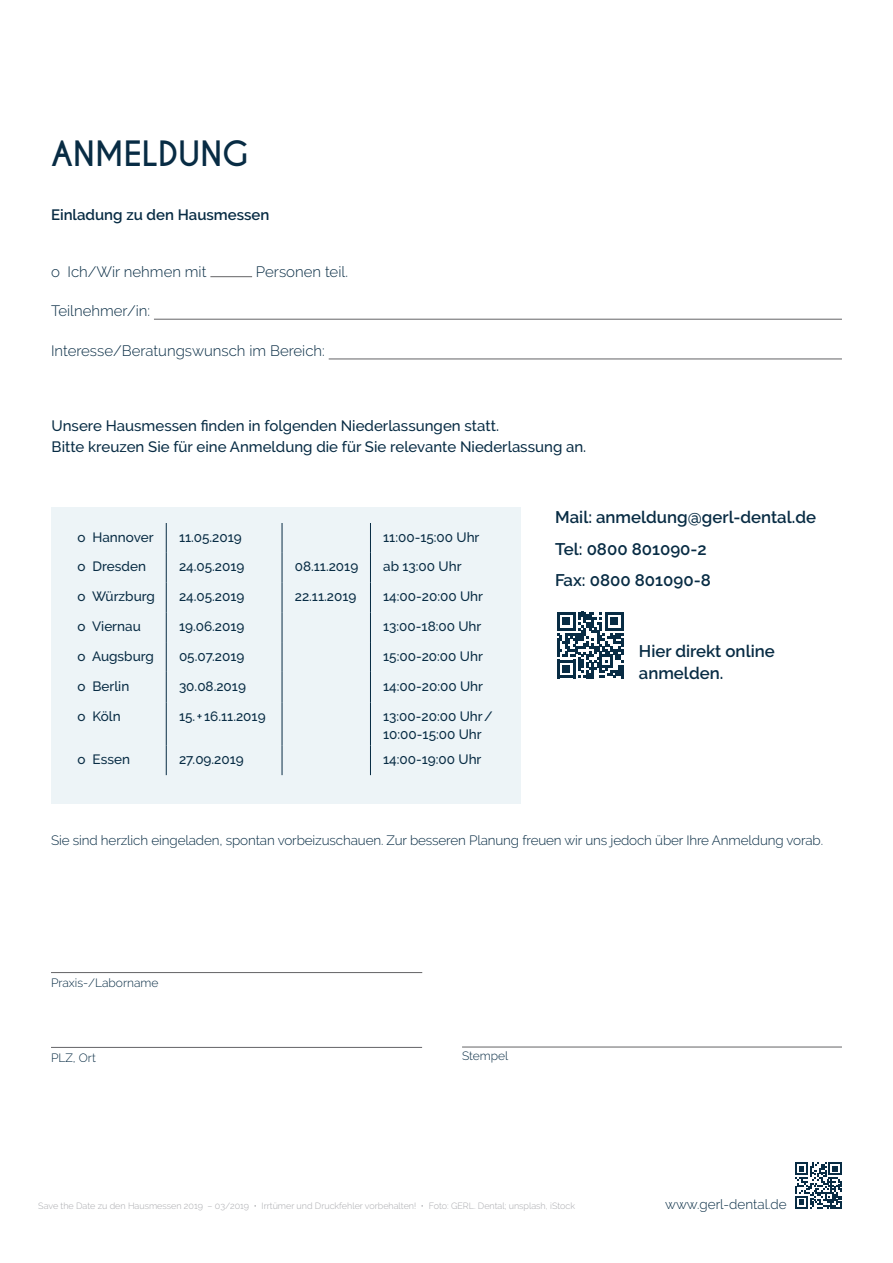
<style>
.page{position:relative;width:893px;height:1263px;background:#fff}
.page>*{position:absolute;margin:0;border:0;box-sizing:border-box;transform-origin:0 0}
.t1{font:700 32.7px "Caviar Dreams";color:#082c44}
.t2{font:600 16.8px/31.7px "Raleway";color:#082c44}
.t3{font:500 15px/21px "Raleway";color:#082c44}
.t4{font:300 15px "Raleway";color:#082c44}
.t5{font:600 15px "Raleway";color:#082c44}
.t6{font:500 13.5px/18px "Raleway";color:#082c44}
.t7{font:300 13.5px "Raleway";letter-spacing:-.01em;color:#082c44}
.t8{font:300 12px "Raleway";color:#082c44}
.t9{font:300 9px "Raleway";color:#a8a9ad}
</style>
<div class="page">
<hr style="left:210px;top:276px;width:42px;height:1px;background:#636366">
<hr style="left:154px;top:319px;width:688px;height:1px;background:#636366">
<hr style="left:329px;top:359px;width:513px;height:1px;background:#636366">
<hr style="left:51px;top:972px;width:371px;height:1px;background:#636366">
<hr style="left:51px;top:1047px;width:371px;height:1px;background:#636366">
<hr style="left:462px;top:1047px;width:380px;height:1px;background:#636366">
<svg style="left:795px;top:1162px;width:46px;height:47px"></svg>
<div style="left:51px;top:507px;width:470px;height:297px;background:#edf4f7"></div>
<hr style="left:166px;top:523px;width:1px;height:30px;background:#082c44">
<hr style="left:282px;top:523px;width:1px;height:30px;background:#082c44">
<hr style="left:370px;top:523px;width:1px;height:30px;background:#082c44">
<svg style="left:166px;top:553px;width:1px;height:29px"></svg>
<svg style="left:282px;top:553px;width:1px;height:29px"></svg>
<svg style="left:370px;top:553px;width:1px;height:29px"></svg>
<hr style="left:166px;top:582px;width:1px;height:30px;background:#082c44">
<hr style="left:282px;top:582px;width:1px;height:30px;background:#082c44">
<hr style="left:370px;top:582px;width:1px;height:30px;background:#082c44">
<hr style="left:166px;top:612px;width:1px;height:30px;background:#082c44">
<hr style="left:282px;top:612px;width:1px;height:30px;background:#082c44">
<hr style="left:370px;top:612px;width:1px;height:30px;background:#082c44">
<hr style="left:166px;top:642px;width:1px;height:30px;background:#082c44">
<hr style="left:282px;top:642px;width:1px;height:30px;background:#082c44">
<hr style="left:370px;top:642px;width:1px;height:30px;background:#082c44">
<hr style="left:166px;top:672px;width:1px;height:31px;background:#082c44">
<hr style="left:282px;top:672px;width:1px;height:31px;background:#082c44">
<hr style="left:370px;top:672px;width:1px;height:31px;background:#082c44">
<hr style="left:166px;top:703px;width:1px;height:42px;background:#082c44">
<hr style="left:282px;top:703px;width:1px;height:42px;background:#082c44">
<hr style="left:370px;top:703px;width:1px;height:42px;background:#082c44">
<hr style="left:166px;top:745px;width:1px;height:30px;background:#082c44">
<hr style="left:282px;top:745px;width:1px;height:30px;background:#082c44">
<hr style="left:370px;top:745px;width:1px;height:30px;background:#082c44">
<svg style="left:557px;top:612px;width:66px;height:66px"></svg>
<h1 class="t1" style="left:51px;top:134px;width:199px">ANMELDUNG</h1>
<p class="t5" style="left:51px;top:206px;width:220px">Einladung zu den Hausmessen</p>
<p class="t4" style="left:51px;top:263px;width:157px">o Ich/Wir nehmen mit</p>
<p class="t4" style="left:256px;top:263px;width:94px">Personen teil.</p>
<p class="t4" style="left:51px;top:302px;width:101px">Teilnehmer/in:</p>
<p class="t4" style="left:51px;top:342px;width:275px">Interesse/Beratungswunsch im Bereich:</p>
<p class="t3" style="left:52px;top:415px;width:536px">Unsere Hausmessen finden in folgenden Niederlassungen statt.<br>Bitte kreuzen Sie für eine Anmeldung die für Sie relevante Niederlassung an.</p>
<p class="t6" style="left:78px;top:528px;width:78px">o Hannover</p>
<p class="t6" style="left:179px;top:528px;width:64px">11.05.2019</p>
<p class="t6" style="left:383px;top:528px;width:98px">11:00-15:00 Uhr</p>
<p class="t6" style="left:78px;top:558px;width:70px">o Dresden</p>
<p class="t6" style="left:179px;top:558px;width:67px">24.05.2019</p>
<p class="t6" style="left:295px;top:558px;width:65px">08.11.2019</p>
<p class="t6" style="left:383px;top:558px;width:80px">ab 13:00 Uhr</p>
<p class="t6" style="left:78px;top:587px;width:79px">o Würzburg</p>
<p class="t6" style="left:179px;top:587px;width:67px">24.05.2019</p>
<p class="t6" style="left:295px;top:587px;width:63px">22.11.2019</p>
<p class="t6" style="left:383px;top:587px;width:101px">14:00-20:00 Uhr</p>
<p class="t6" style="left:78px;top:617px;width:65px">o Viernau</p>
<p class="t6" style="left:179px;top:617px;width:67px">19.06.2019</p>
<p class="t6" style="left:383px;top:617px;width:100px">13:00-18:00 Uhr</p>
<p class="t6" style="left:78px;top:647px;width:78px">o Augsburg</p>
<p class="t6" style="left:179px;top:647px;width:67px">05.07.2019</p>
<p class="t6" style="left:383px;top:647px;width:101px">15:00-20:00 Uhr</p>
<p class="t6" style="left:78px;top:677px;width:53px">o Berlin</p>
<p class="t6" style="left:179px;top:677px;width:68px">30.08.2019</p>
<p class="t6" style="left:383px;top:677px;width:101px">14:00-20:00 Uhr</p>
<p class="t6" style="left:78px;top:708px;width:45px">o Köln</p>
<p class="t6" style="left:179px;top:708px;width:88px">15. + 16.11.2019</p>
<p class="t6" style="left:383px;top:708px;width:111px">13:00-20:00 Uhr /<br>10:00-15:00 Uhr</p>
<p class="t6" style="left:78px;top:750px;width:54px">o Essen</p>
<p class="t6" style="left:179px;top:750px;width:66px">27.09.2019</p>
<p class="t6" style="left:383px;top:750px;width:100px">14:00-19:00 Uhr</p>
<p class="t2" style="left:555px;top:501px;width:262px">Mail: anmeldung@gerl-dental.de<br>Tel: 0800 801090-2<br>Fax: 0800 801090-8</p>
<p class="t2" style="left:639px;top:640px;width:137px;line-height:21.9px">Hier direkt online anmelden.</p>
<p class="t7" style="left:51px;top:833px;width:774px">Sie sind herzlich eingeladen, spontan vorbeizuschauen. Zur besseren Planung freuen wir uns jedoch über Ihre Anmeldung vorab.</p>
<p class="t8" style="left:51px;top:976px;width:109px">Praxis-/Laborname</p>
<p class="t8" style="left:51px;top:1050px;width:46px">PLZ, Ort</p>
<p class="t8" style="left:462px;top:1049px;width:48px">Stempel</p>
<p class="t9" style="left:38px;top:1200px;width:538px">Save the Date zu den Hausmessen 2019 – 03/2019 • Irrtümer und Druckfehler vorbehalten! • Foto: GERL. Dental; unsplash, iStock</p>
<p class="t7" style="left:665px;top:1196px;width:123px">www.gerl-dental.de</p>
</div>
